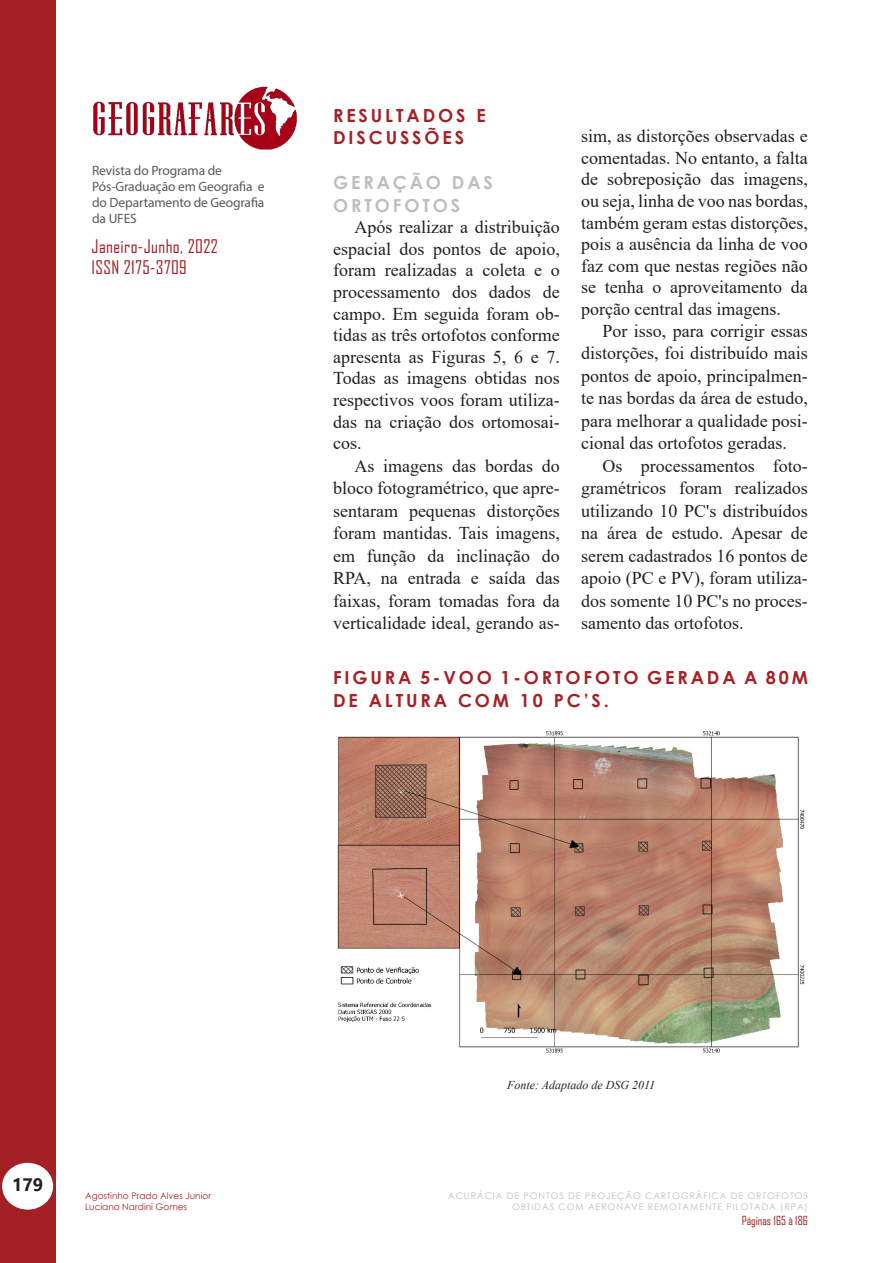
<style>
.page{position:relative;width:893px;height:1263px;background:#fff}
.page>*{position:absolute;margin:0;border:0;box-sizing:border-box;transform-origin:0 0}
.Corpo_do_Texto_Ofici{font:18px/22.5px "Times New Roman";color:#231f20;text-align:justify}
.TÍTULO_CENTURY{font:700 18px/22.5px "Century Gothic";letter-spacing:.16em;color:#a52025}
.t1{font:18px/21.6px "Agency FB";letter-spacing:.025em;color:#a52025}
.TÍTULO_CENTURY-2{font:700 18px/22.5px "Century Gothic";letter-spacing:.16em;color:#bcbdc0}
.t2{font:700 18px "Segoe UI";color:#231f20}
.t3{font:13.5px/16.2px "Myriad Pro";letter-spacing:-.01em;color:#57585a}
.TÍTULO_CENTURY-3{font:italic 12px "Times New Roman";color:#231f20}
.t4{font:12px "Agency FB";color:#a52025}
.t5{font:9px/10.8px "Century Gothic";letter-spacing:.1em;color:#bcbdc0;text-align:right}
.t6{font:9px/10.8px "Century Gothic";color:#a52025}
</style>
<div class="page">
<div style="left:0;top:0;width:55px;height:1263px;background:#a52025"></div>
<div style="left:3px;top:1163px;width:49px;height:46px;background:#fff;border-radius:50%"></div>
<div style="left:2px;top:1163px;width:51px;height:46px;border:2px solid #fff;border-radius:50%"></div>
<img style="left:93px;top:86px;width:204px;height:64px">
<img style="left:337px;top:731px;width:468px;height:322px">
<p class="t3" style="left:92px;top:162px;width:174px">Revista do Programa de<br>Pós-Graduação em Geografia e do Departamento de Geografia da UFES</p>
<p class="t1" style="left:92px;top:235px;width:128px">Janeiro-Junho, 2022<br>ISSN 2175-3709</p>
<p class="TÍTULO_CENTURY" style="left:333px;top:103px;width:154px">RESULTADOS E<br>DISCUSSÕES</p>
<p class="TÍTULO_CENTURY-2" style="left:333px;top:170px;width:161px">GERAÇÃO DAS<br>ORTOFOTOS</p>
<p class="Corpo_do_Texto_Ofici" style="left:333px;top:216px;width:228px;line-height:21.6px;text-indent:21px">Após realizar a distribuição espacial dos pontos de apoio, foram realizadas a coleta e o processamento dos dados de campo. Em seguida foram ob&shy;tidas as três ortofotos conforme apresenta as Figuras 5, 6 e 7.<br>Todas as imagens obtidas nos respectivos voos foram utiliza&shy;das na criação dos ortomosai&shy;cos.</p>
<p class="Corpo_do_Texto_Ofici" style="left:333px;top:454px;width:228px;text-indent:21px">As imagens das bordas do bloco fotogramétrico, que apre&shy;sentaram pequenas distorções foram mantidas. Tais imagens, em função da inclinação do RPA, na entrada e saída das faixas, foram tomadas fora da verticalidade ideal, gerando as-</p>
<p class="Corpo_do_Texto_Ofici" style="left:581px;top:125px;width:228px;line-height:21.6px">sim, as distorções observadas e comentadas. No entanto, a falta de sobreposição das imagens, ou seja, linha de voo nas bordas, também geram estas distorções, pois a ausência da linha de voo faz com que nestas regiões não se tenha o aproveitamento da porção central das imagens.</p>
<p class="Corpo_do_Texto_Ofici" style="left:581px;top:319px;width:228px;text-indent:21px">Por isso, para corrigir essas distorções, foi distribuído mais pontos de apoio, principalmen&shy;te nas bordas da área de estudo, para melhorar a qualidade posi&shy;cional das ortofotos geradas.</p>
<p class="Corpo_do_Texto_Ofici" style="left:581px;top:454px;width:228px;text-indent:21px">Os processamentos foto&shy;gramétricos foram realizados utilizando 10 PC's distribuídos na área de estudo. Apesar de serem cadastrados 16 pontos de apoio (PC e PV), foram utiliza&shy;dos somente 10 PC's no proces&shy;samento das ortofotos.</p>
<p class="TÍTULO_CENTURY" style="left:333px;top:665px;width:476px">FIGURA 5-VOO 1-ORTOFOTO GERADA A 80M<br>DE ALTURA COM 10 PC’S.</p>
<p class="t2" style="left:12px;top:1167px;width:33px">179</p>
<p class="t6" style="left:85px;top:1190px;width:128px">Agostinho Prado Alves Junior<br>Luciano Nardini Gomes</p>
<p class="TÍTULO_CENTURY-3" style="left:507px;top:1077px;width:150px">Fonte: Adaptado de DSG 2011</p>
<p class="t5" style="left:448px;top:1190px;width:361px">ACURÁCIA DE PONTOS DE PROJEÇÃO CARTOGRÁFICA DE ORTOFOTOS<br>OBTIDAS COM AERONAVE REMOTAMENTE PILOTADA (RPA)</p>
<p class="t4" style="left:742px;top:1213px;width:68px">Páginas 165 à 186</p>
</div>
